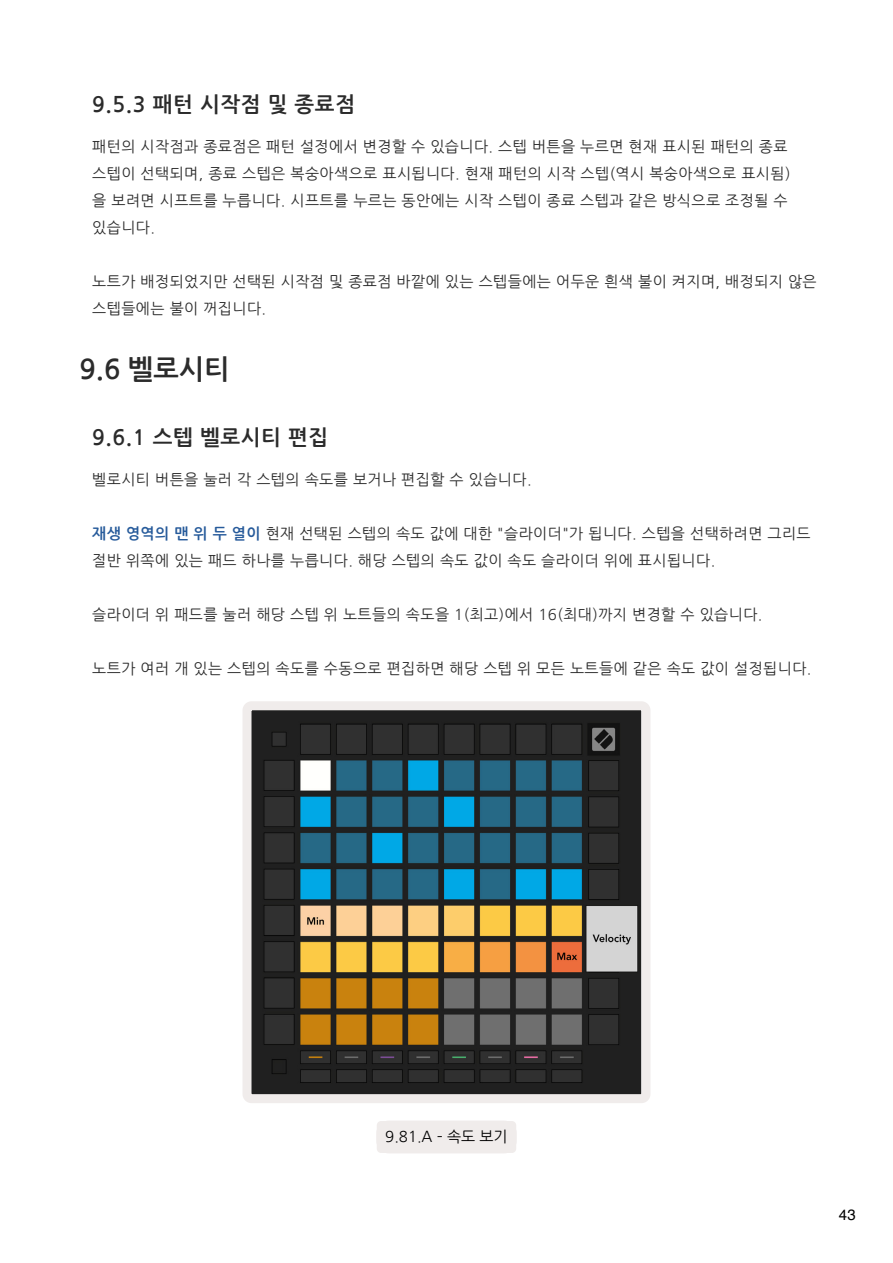
<style>
.page{position:relative;width:893px;height:1263px;background:#fff}
.page>*{position:absolute;margin:0;border:0;box-sizing:border-box;transform-origin:0 0}
.t1{font:700 27px "Nanum Gothic";color:#2b2b2b}
.t2{font:700 21px "Nanum Gothic";letter-spacing:.03em;color:#2b2b2b}
.t3{font:15px/27px "Nanum Gothic";letter-spacing:.03em;color:#2b2b2b}
.t4{font:15px "Nanum Gothic";color:#000}
.t5{font:15px "Helvetica";color:#000}
.s1{font-weight:700;color:#275b9b}
</style>
<div class="page">
<div style="left:376px;top:1120px;width:141px;height:33px;border:18px solid #f0eceb;border-radius:4px"></div>
<img style="left:252px;top:711px;width:388px;height:382px">
<div style="left:242px;top:701px;width:408px;height:402px;border:9px solid #f0eceb;border-radius:4px"></div>
<h2 class="t2" style="left:92px;top:94px;width:264px">9.5.3 패턴 시작점 및 종료점</h2>
<p class="t3" style="left:92px;top:134px;width:700px">패턴의 시작점과 종료점은 패턴 설정에서 변경할 수 있습니다. 스텝 버튼을 누르면 현재 표시된 패턴의 종료 스텝이 선택되며, 종료 스텝은 복숭아색으로 표시됩니다. 현재 패턴의 시작 스텝(역시 복숭아색으로 표시됨) 을 보려면 시프트를 누릅니다. 시프트를 누르는 동안에는 시작 스텝이 종료 스텝과 같은 방식으로 조정될 수 있습니다.</p>
<p class="t3" style="left:92px;top:269px;width:726px">노트가 배정되었지만 선택된 시작점 및 종료점 바깥에 있는 스텝들에는 어두운 흰색 불이 켜지며, 배정되지 않은 스텝들에는 불이 꺼집니다.</p>
<h1 class="t1" style="left:80px;top:356px;width:151px">9.6 벨로시티</h1>
<h2 class="t2" style="left:92px;top:427px;width:237px">9.6.1 스텝 벨로시티 편집</h2>
<p class="t3" style="left:92px;top:466px;width:441px">벨로시티 버튼을 눌러 각 스텝의 속도를 보거나 편집할 수 있습니다.</p>
<p class="t3" style="left:92px;top:520px;width:720px"><span class="s1">재생 영역의 맨 위 두 열이</span> 현재 선택된 스텝의 속도 값에 대한 "슬라이더"가 됩니다. 스텝을 선택하려면 그리드 절반 위쪽에 있는 패드 하나를 누릅니다. 해당 스텝의 속도 값이 속도 슬라이더 위에 표시됩니다.</p>
<p class="t3" style="left:92px;top:601px;width:672px">슬라이더 위 패드를 눌러 해당 스텝 위 노트들의 속도을 1(최고)에서 16(최대)까지 변경할 수 있습니다.</p>
<p class="t3" style="left:92px;top:655px;width:721px">노트가 여러 개 있는 스텝의 속도를 수동으로 편집하면 해당 스텝 위 모든 노트들에 같은 속도 값이 설정됩니다.</p>
<p class="t4" style="left:385px;top:1129px;width:124px">9.81.A – 속도 보기</p>
<p class="t5" style="left:839px;top:1203px;width:18px">43</p>
</div>
